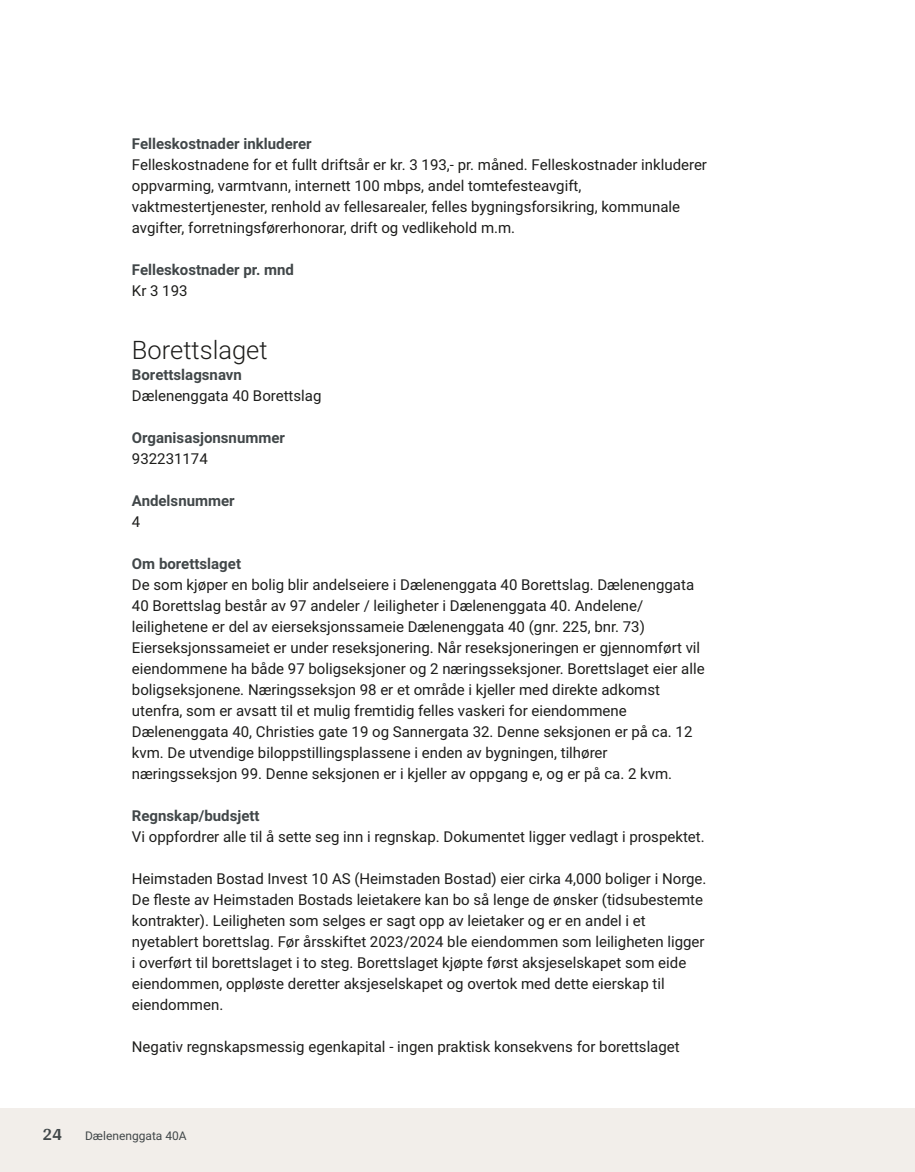
<style>
.page{position:relative;width:915px;height:1172px;background:#fff}
.page>*{position:absolute;margin:0;border:0;box-sizing:border-box;transform-origin:0 0}
.t1{font:300 25.5px "Roboto Vitec";color:#1d1d1b}
.t2{font:700 18px "Arya";color:#414749}
.t3{font:15px/21px "Roboto Vitec";color:#1d1d1b}
.t4{font:700 15px "Roboto Vitec";color:#414749}
.t5{font:12px "Roboto Vitec";color:#414749}
</style>
<div class="page">
<div style="left:0;top:1108px;width:914px;height:64px;background:#f2eeea"></div>
<p class="t4" style="left:132px;top:133px;width:181px">Felleskostnader inkluderer</p>
<p class="t3" style="left:132px;top:153px;width:576px">Felleskostnadene for et fullt driftsår er kr. 3 193,‑ pr. måned. Felleskostnader inkluderer oppvarming, varmtvann, internett 100 mbps, andel tomtefesteavgift, vaktmestertjenester, renhold av fellesarealer, felles bygningsforsikring, kommunale avgifter, forretningsførerhonorar, drift og vedlikehold m.m.</p>
<p class="t4" style="left:132px;top:259px;width:164px">Felleskostnader pr. mnd</p>
<p class="t3" style="left:132px;top:279px;width:57px">Kr 3 193</p>
<h1 class="t1" style="left:132px;top:332px;width:137px">Borettslaget</h1>
<p class="t4" style="left:132px;top:364px;width:111px">Borettslagsnavn</p>
<p class="t3" style="left:132px;top:384px;width:191px">Dælenenggata 40 Borettslag</p>
<p class="t4" style="left:132px;top:427px;width:154px">Organisasjonsnummer</p>
<p class="t3" style="left:132px;top:447px;width:77px">932231174</p>
<p class="t4" style="left:132px;top:490px;width:104px">Andelsnummer</p>
<p class="t3" style="left:132px;top:510px;width:10px">4</p>
<p class="t4" style="left:132px;top:553px;width:111px">Om borettslaget</p>
<p class="t3" style="left:132px;top:573px;width:574px">De som kjøper en bolig blir andelseiere i Dælenenggata 40 Borettslag. Dælenenggata 40 Borettslag består av 97 andeler / leiligheter i Dælenenggata 40. Andelene/ leilighetene er del av eierseksjonssameie Dælenenggata 40 (gnr. 225, bnr. 73)<br>Eierseksjonssameiet er under reseksjonering. Når reseksjoneringen er gjennomført vil eiendommene ha både 97 boligseksjoner og 2 næringsseksjoner. Borettslaget eier alle boligseksjonene. Næringsseksjon 98 er et område i kjeller med direkte adkomst utenfra, som er avsatt til et mulig fremtidig felles vaskeri for eiendommene Dælenenggata 40, Christies gate 19 og Sannergata 32. Denne seksjonen er på ca. 12 kvm. De utvendige biloppstillingsplassene i enden av bygningen, tilhører næringsseksjon 99. Denne seksjonen er i kjeller av oppgang e, og er på ca. 2 kvm.</p>
<p class="t4" style="left:132px;top:805px;width:129px">Regnskap/ budsjett</p>
<p class="t3" style="left:132px;top:825px;width:574px">Vi oppfordrer alle til å sette seg inn i regnskap. Dokumentet ligger vedlagt i prospektet.</p>
<p class="t3" style="left:132px;top:867px;width:576px">Heimstaden Bostad Invest 10 AS (Heimstaden Bostad) eier cirka 4,000 boliger i Norge.<br>De fleste av Heimstaden Bostads leietakere kan bo så lenge de ønsker (tidsubestemte kontrakter). Leiligheten som selges er sagt opp av leietaker og er en andel i et nyetablert borettslag. Før årsskiftet 2023/ 2024 ble eiendommen som leiligheten ligger i overført til borettslaget i to steg. Borettslaget kjøpte først aksjeselskapet som eide eiendommen, oppløste deretter aksjeselskapet og overtok med dette eierskap til eiendommen.</p>
<p class="t3" style="left:132px;top:1035px;width:549px">Negativ regnskapsmessig egenkapital ‑ ingen praktisk konsekvens for borettslaget</p>
<p class="t2" style="left:43px;top:1123px;width:21px">24</p>
<p class="t5" style="left:85px;top:1127px;width:103px">Dælenenggata 40A</p>
</div>
